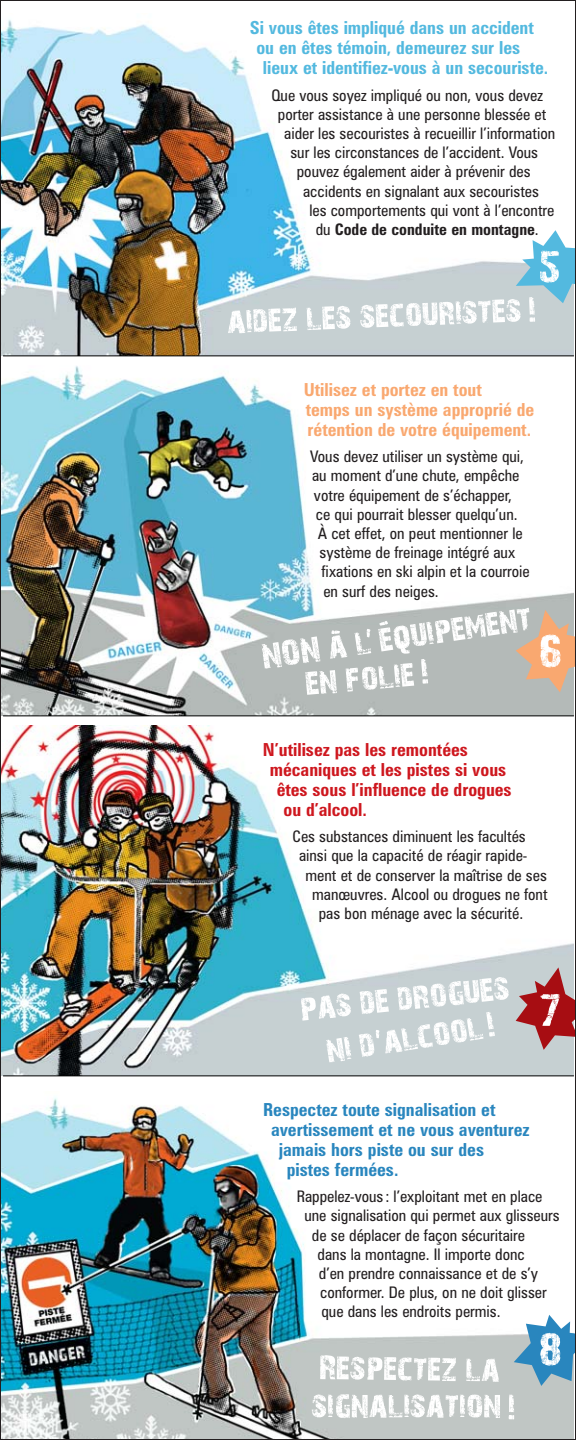
<style>
.page{position:relative;width:576px;height:1440px;background:#fff}
.page>*{position:absolute;margin:0;border:0;box-sizing:border-box;transform-origin:0 0}
.t1{font:700 condensed 18px "Zurich BT";color:#53b9df}
.t2{font:700 condensed 18px "Zurich BT";color:#2986be}
.t3{font:700 condensed 18px "Zurich BT";color:#ce171e}
.t4{font:700 condensed 18px/20px "Zurich BT";color:#f9a870}
.t5{font:condensed 16px "Zurich BT";color:#231f20}
.t6{font:700 condensed 16px "Zurich BT";color:#231f20}
.s1{font-weight:400}
</style>
<div class="page">
<img style="left:2px;top:19px;width:572px;height:337px">
<img style="left:2px;top:366px;width:572px;height:350px">
<img style="left:2px;top:725px;width:572px;height:351px">
<img style="left:2px;top:1097px;width:572px;height:341px">
<svg style="left:508px;top:1395px;width:6px;height:24px"></svg>
<svg style="left:516px;top:967px;width:58px;height:83px;background:#ba7679"></svg>
<svg style="left:514px;top:1315px;width:60px;height:71px"></svg>
<svg style="left:228px;top:307px;width:69px;height:26px"></svg>
<svg style="left:307px;top:306px;width:43px;height:24px"></svg>
<svg style="left:360px;top:230px;width:214px;height:98px"></svg>
<svg style="left:301px;top:994px;width:50px;height:27px"></svg>
<svg style="left:326px;top:1037px;width:26px;height:26px"></svg>
<svg style="left:359px;top:977px;width:150px;height:80px"></svg>
<svg style="left:320px;top:1355px;width:136px;height:26px"></svg>
<svg style="left:466px;top:1359px;width:33px;height:23px"></svg>
<svg style="left:312px;top:1394px;width:188px;height:24px"></svg>
<svg style="left:262px;top:608px;width:312px;height:87px"></svg>
<hr style="left:3px;top:356px;width:571px;height:1px;background:#000">
<hr style="left:3px;top:716px;width:571px;height:1px;background:#000">
<hr style="left:3px;top:1076px;width:571px;height:1px;background:#000">
<p class="t1" style="left:250px;top:21px;width:286px">Si vous êtes impliqué dans un accident</p>
<p class="t1" style="left:256px;top:41px;width:265px">ou en êtes témoin, demeurez sur les</p>
<p class="t1" style="left:263px;top:61px;width:287px">lieux et identifiez-vous à un secouriste.</p>
<p class="t5" style="left:272px;top:89px;width:273px">Que vous soyez impliqué ou non, vous devez</p>
<p class="t5" style="left:278px;top:108px;width:270px">porter assistance à une personne blessée et</p>
<p class="t5" style="left:284px;top:128px;width:273px">aider les secouristes à recueillir l’information</p>
<p class="t5" style="left:290px;top:147px;width:249px">sur les circonstances de l’accident. Vous</p>
<p class="t5" style="left:297px;top:166px;width:235px">pouvez également aider à prévenir des</p>
<p class="t5" style="left:303px;top:185px;width:237px">accidents en signalant aux secouristes</p>
<p class="t5" style="left:309px;top:204px;width:247px">les comportements qui vont à l’encontre</p>
<p class="t6" style="left:316px;top:224px;width:225px"><span class="s1">du</span> Code de conduite en montagne<span class="s1">.</span></p>
<p class="t4" style="left:304px;top:381px;width:232px">Utilisez et portez en tout<br>temps un système approprié de rétention de votre équipement.</p>
<p class="t5" style="left:310px;top:451px;width:215px">Vous devez utiliser un système qui,</p>
<p class="t5" style="left:312px;top:470px;width:209px">au moment d’une chute, empêche</p>
<p class="t5" style="left:314px;top:489px;width:200px">votre équipement de s’échapper,</p>
<p class="t5" style="left:316px;top:508px;width:203px">ce qui pourrait blesser quelqu’un.</p>
<p class="t5" style="left:318px;top:528px;width:206px">À cet effet, on peut mentionner le</p>
<p class="t5" style="left:320px;top:547px;width:197px">système de freinage intégré aux</p>
<p class="t5" style="left:322px;top:566px;width:210px">fixations en ski alpin et la courroie</p>
<p class="t5" style="left:323px;top:585px;width:117px">en surf des neiges.</p>
<p class="t3" style="left:263px;top:743px;width:207px">N’utilisez pas les remontées</p>
<p class="t3" style="left:270px;top:763px;width:238px">mécaniques et les pistes si vous</p>
<p class="t3" style="left:277px;top:783px;width:237px">êtes sous l’influence de drogues</p>
<p class="t3" style="left:284px;top:803px;width:85px">ou d’alcool.</p>
<p class="t5" style="left:292px;top:831px;width:235px">Ces substances diminuent les facultés</p>
<p class="t5" style="left:299px;top:850px;width:230px">ainsi que la capacité de réagir rapide-</p>
<p class="t5" style="left:306px;top:869px;width:243px">ment et de conserver la maîtrise de ses</p>
<p class="t5" style="left:312px;top:888px;width:237px">manœuvres. Alcool ou drogues ne font</p>
<p class="t5" style="left:319px;top:908px;width:206px">pas bon ménage avec la sécurité.</p>
<p class="t2" style="left:263px;top:1103px;width:234px">Respectez toute signalisation et</p>
<p class="t2" style="left:271px;top:1123px;width:260px">avertissement et ne vous aventurez</p>
<p class="t2" style="left:279px;top:1143px;width:207px">jamais hors piste ou sur des</p>
<p class="t2" style="left:287px;top:1163px;width:113px">pistes fermées.</p>
<p class="t5" style="left:297px;top:1191px;width:247px">Rappelez-vous : l’exploitant met en place</p>
<p class="t5" style="left:304px;top:1210px;width:257px">une signalisation qui permet aux glisseurs</p>
<p class="t5" style="left:312px;top:1229px;width:215px">de se déplacer de façon sécuritaire</p>
<p class="t5" style="left:318px;top:1248px;width:209px">dans la montagne. Il importe donc</p>
<p class="t5" style="left:319px;top:1268px;width:221px">d’en prendre connaissance et de s’y</p>
<p class="t5" style="left:320px;top:1287px;width:228px">conformer. De plus, on ne doit glisser</p>
<p class="t5" style="left:321px;top:1306px;width:181px">que dans les endroits permis.</p>
</div>
